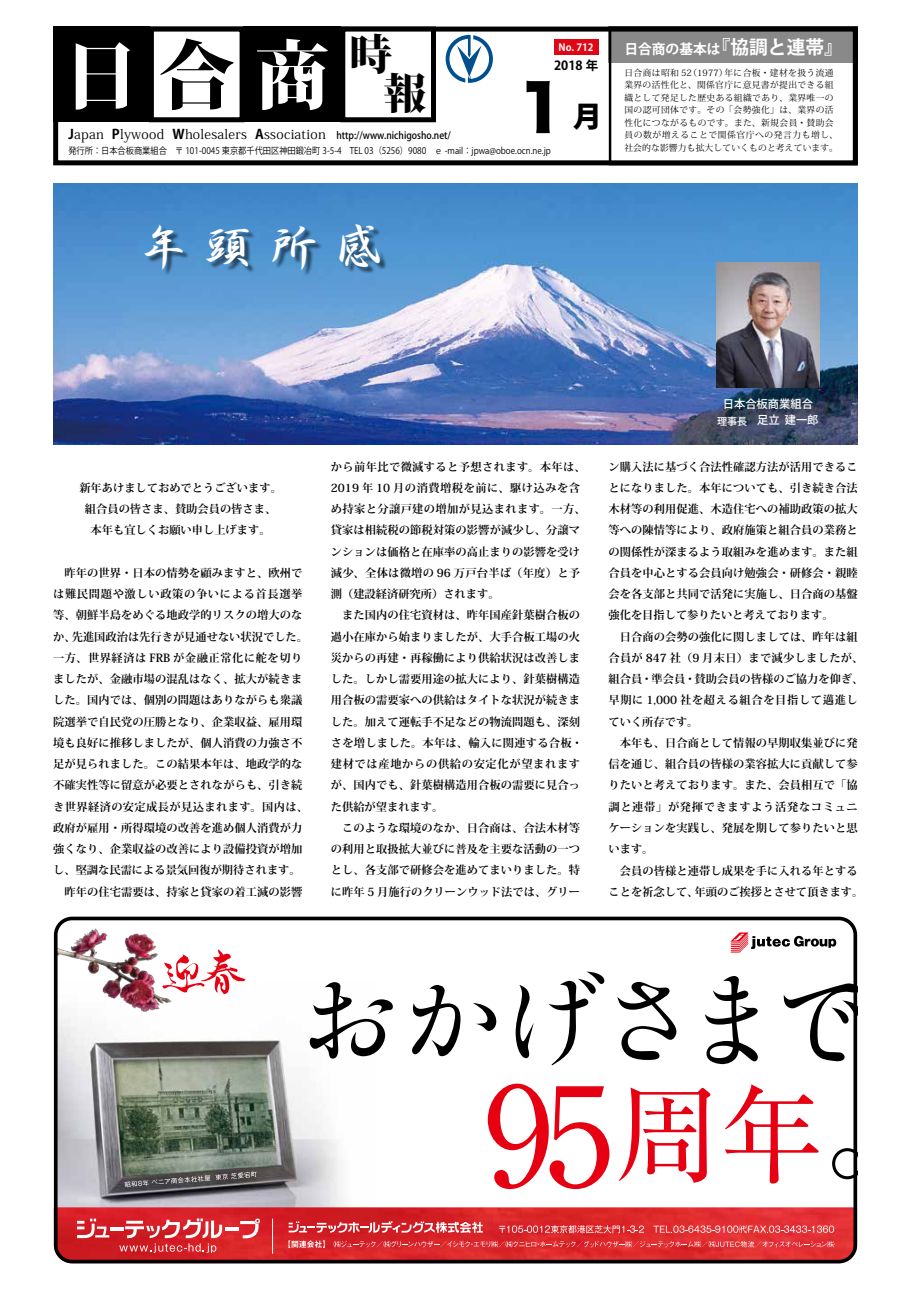
<style>
.page{position:relative;width:911px;height:1290px;background:#fff}
.page>*{position:absolute;margin:0;border:0;box-sizing:border-box;transform-origin:0 0}
.t1{font:800 75px "Koz Min Pro";color:#fff}
.t2{font:62.5px "Hira Kaku Std W8";color:#000}
.t3{font:48.5px "DFSN Gyo Sho W5 MP RKSJ H";color:#fff}
.t4{font:800 42.5px "Koz Min Pro";color:#000}
.t5{font:700 13.75px "Koz Go Pro";color:#fff}
.t6{font:13.25px "Koz Min Pro";letter-spacing:.02em;color:#000}
.t7{font:700 12.5px "Koz Go Pro";color:#000}
.t8{font:700 11.25px/21.2px "Koz Min Pro";letter-spacing:.01em;color:#000}
.t9{font:500 11.25px/16.2px "Koz Go Pro";color:#fff;text-align:center}
.t10{font:500 10px "Koz Go Pro";color:#000;scale:.9 1}
.t11{font:700 10px "Koz Go Pro";color:#fff}
.t12{font:9.12px "Koz Go Pro";color:#000;scale:.9 1}
.t13{font:8.75px/12.5px "Koz Min Pro";letter-spacing:.045em;color:#000}
.s1{color:#000}
.s2{font-family:"Koz Go Pro";font-weight:700}
.s3{font-size:18.75px}
.s4{font-family:"Koz Go Pro";font-weight:800;font-size:28.75px}
.s5{font-size:10px}
</style>
<div class="page">
<div style="left:609px;top:27px;width:248px;height:36px;background:#898989"></div>
<div style="left:53px;top:27px;width:804px;height:138px;border:5px solid #000"></div>
<div style="left:609px;top:27px;width:248px;height:138px;border:2px solid #000"></div>
<div style="left:340px;top:27px;width:96px;height:95px;border:5px solid #000"></div>
<div style="left:554px;top:39px;width:44px;height:16px;background:#df0615"></div>
<div style="left:53px;top:27px;width:97px;height:95px;background:#000"></div>
<div style="left:149px;top:27px;width:95px;height:95px;border:5px solid #000"></div>
<div style="left:244px;top:27px;width:97px;height:95px;background:#000"></div>
<svg style="left:445px;top:35px;width:48px;height:48px"></svg>
<svg style="left:54px;top:916px;width:803px;height:347px"></svg>
<img style="left:53px;top:184px;width:804px;height:260px">
<img style="left:716px;top:262px;width:103px;height:126px">
<div style="left:147px;top:226px;width:241px;height:51px;background:#000;opacity:.54"></div>
<h3 class="t4" style="left:349px;top:23px;width:44px">時</h3>
<h1 class="t1" style="left:64px;top:19px;width:267px">日<span class="s1">合</span>商</h1>
<p class="t6" style="left:68px;top:124px;width:97px"><span class="s2">J</span>apan <span class="s2">P</span>lywood</p>
<p class="t6" style="left:172px;top:124px;width:76px"><span class="s2">W</span>holesalers</p>
<p class="t6" style="left:255px;top:124px;width:72px"><span class="s2">A</span>ssociation</p>
<p class="t12" style="left:68px;top:144px;width:537px">発行所：日本合板商業組合　〒 101-0045 東京都千代田区神田鍛冶町 3-5-4　TEL 03（5256）9080　ｅ -mail：jpwa@oboe.ocn.ne.jp</p>
<p class="t11" style="left:558px;top:41px;width:37px">No. 712</p>
<p class="t5" style="left:624px;top:41px;width:220px">日合商の基本は<span class="s3">『協調と連帯』</span></p>
<p class="t13" style="left:624px;top:66px;width:215px">日合商は昭和 52（1977）年に合板・建材を扱う流通業界の活性化と、関係官庁に意見書が提出できる組織として発足した歴史ある組織であり、業界唯一の国の認可団体です。その「会勢強化」は、業界の活性化につながるものです。また、新規会員・賛助会員の数が増えることで関係官庁への発言力も増し、社会的な影響力も拡大していくものと考えています。</p>
<p class="t7" style="left:554px;top:57px;width:46px">2018 年</p>
<h3 class="t4" style="left:383px;top:62px;width:44px">報</h3>
<h2 class="t2" style="left:517px;top:73px;width:86px">1<span class="s4">月</span></h2>
<p class="t10" style="left:336px;top:129px;width:129px">http://www.nichigosho.net/</p>
<h3 class="t3" style="left:141px;top:224px;width:244px">年 頭 所 感</h3>
<p class="t9" style="left:717px;top:396px;width:103px">日本合板商業組合<span class="s5">理事長　</span>足立 建一郎</p>
<p class="t8" style="left:79px;top:477px;width:204px;text-align:center">新年あけましておめでとうございます。組合員の皆さま、賛助会員の皆さま、本年も宜しくお願い申し上げます。</p>
<p class="t8" style="left:53px;top:562px;width:256px">　昨年の世界・日本の情勢を顧みますと、欧州では難民問題や激しい政策の争いによる首長選挙等、朝鮮半島をめぐる地政学的リスクの増大のなか、先進国政治は先行きが見通せない状況でした。一方、世界経済は FRB が金融正常化に舵を切りましたが、金融市場の混乱はなく、拡大が続きました。国内では、個別の問題はありながらも衆議院選挙で自民党の圧勝となり、企業収益、雇用環境も良好に推移しましたが、個人消費の力強さ不足が見られました。この結果本年は、地政学的な不確実性等に留意が必要とされながらも、引き続き世界経済の安定成長が見込まれます。国内は、政府が雇用・所得環境の改善を進め個人消費が力強くなり、企業収益の改善により設備投資が増加し、堅調な民需による景気回復が期待されます。　昨年の住宅需要は、持家と貸家の着工減の影響</p>
<p class="t8" style="left:331px;top:455px;width:256px">から前年比で微減すると予想されます。本年は、<br>2019 年 10 月の消費増税を前に、駆け込みを含め持家と分譲戸建の増加が見込まれます。一方、貸家は相続税の節税対策の影響が減少し、分譲マンションは価格と在庫率の高止まりの影響を受け減少、全体は微増の 96 万戸台半ば（年度）と予測（建設経済研究所）されます。<br>　また国内の住宅資材は、昨年国産針葉樹合板の過小在庫から始まりましたが、大手合板工場の火災からの再建・再稼働により供給状況は改善しました。しかし需要用途の拡大により、針葉樹構造用合板の需要家への供給はタイトな状況が続きました。加えて運転手不足などの物流問題も、深刻さを増しました。本年は、輸入に関連する合板・建材では産地からの供給の安定化が望まれますが、国内でも、針葉樹構造用合板の需要に見合った供給が望まれます。<br>　このような環境のなか、日合商は、合法木材等の利用と取扱拡大並びに普及を主要な活動の一つとし、各支部で研修会を進めてまいりました。特に昨年 5 月施行のクリーンウッド法では、グリー</p>
<p class="t8" style="left:608px;top:455px;width:256px">ン購入法に基づく合法性確認方法が活用できることになりました。本年についても、引き続き合法木材等の利用促進、木造住宅への補助政策の拡大等への陳情等により、政府施策と組合員の業務との関係性が深まるよう取組みを進めます。また組合員を中心とする会員向け勉強会・研修会・親睦会を各支部と共同で活発に実施し、日合商の基盤強化を目指して参りたいと考えております。<br>　日合商の会勢の強化に関しましては、昨年は組合員が 847 社（9 月末日）まで減少しましたが、組合員・準会員・賛助会員の皆様のご協力を仰ぎ、早期に 1,000 社を超える組合を目指して邁進していく所存です。<br>　本年も、日合商として情報の早期収集並びに発信を通じ、組合員の皆様の業容拡大に貢献して参りたいと考えております。また、会員相互で「協調と連帯」が発揮できますよう活発なコミュニケーションを実践し、発展を期して参りたいと思います。<br>　会員の皆様と連帯し成果を手に入れる年とすることを祈念して、年頭のご挨拶とさせて頂きます。</p>
</div>
